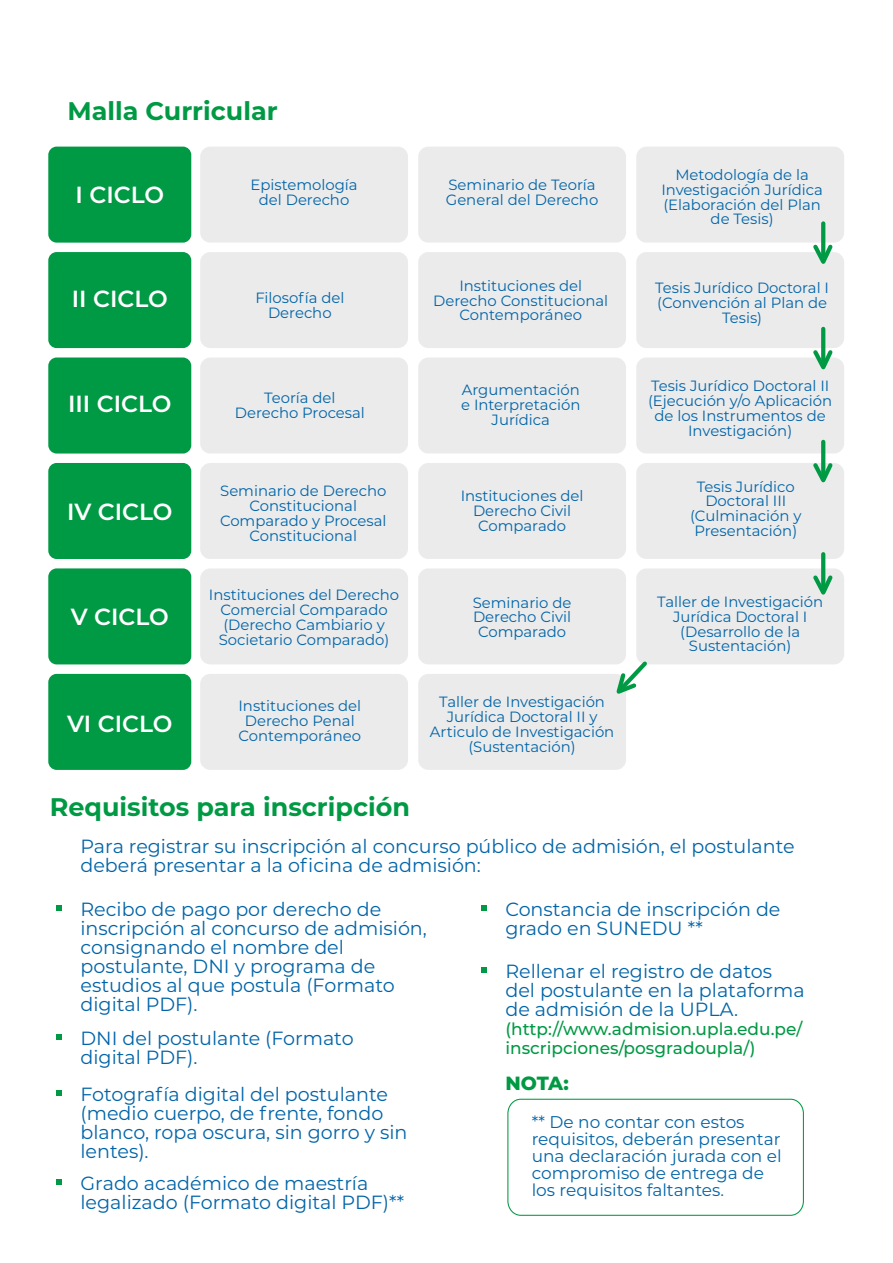
<style>
.page{position:relative;width:893px;height:1263px;background:#fff}
.page>*{position:absolute;margin:0;border:0;box-sizing:border-box;transform-origin:0 0}
.t1{font:700 25.5px "Montserrat";color:#094}
.t2{font:600 23.4px "Montserrat";color:#fff}
.t3{font:19.05px/19px "Montserrat";color:#0164a8}
.t4{font:800 19.05px "Montserrat";color:#094}
.t5{font:16.95px/17px "Montserrat";color:#0164a8}
.t6{font:500 16.95px/19px "Montserrat";color:#094}
.t7{font:14.85px/14.9px "Montserrat";color:#0164a8;text-align:center}
</style>
<div class="page">
<div style="left:200px;top:147px;width:208px;height:96px;background:#ebebeb;border-radius:10px"></div>
<div style="left:418px;top:147px;width:208px;height:96px;background:#ebebeb;border-radius:10px"></div>
<div style="left:636px;top:147px;width:208px;height:96px;background:#ebebeb;border-radius:10px"></div>
<div style="left:48px;top:147px;width:143px;height:96px;background:#094;border-radius:8px"></div>
<div style="left:200px;top:252px;width:208px;height:96px;background:#ebebeb;border-radius:10px"></div>
<div style="left:418px;top:252px;width:208px;height:96px;background:#ebebeb;border-radius:10px"></div>
<div style="left:636px;top:252px;width:208px;height:96px;background:#ebebeb;border-radius:10px"></div>
<div style="left:48px;top:252px;width:143px;height:96px;background:#094;border-radius:8px"></div>
<div style="left:200px;top:357px;width:208px;height:96px;background:#ebebeb;border-radius:10px"></div>
<div style="left:418px;top:357px;width:208px;height:96px;background:#ebebeb;border-radius:10px"></div>
<div style="left:636px;top:357px;width:208px;height:96px;background:#ebebeb;border-radius:10px"></div>
<div style="left:48px;top:357px;width:143px;height:96px;background:#094;border-radius:8px"></div>
<div style="left:200px;top:463px;width:208px;height:96px;background:#ebebeb;border-radius:10px"></div>
<div style="left:418px;top:463px;width:208px;height:96px;background:#ebebeb;border-radius:10px"></div>
<div style="left:636px;top:463px;width:208px;height:96px;background:#ebebeb;border-radius:10px"></div>
<div style="left:48px;top:463px;width:143px;height:96px;background:#094;border-radius:8px"></div>
<div style="left:200px;top:568px;width:208px;height:96px;background:#ebebeb;border-radius:10px"></div>
<div style="left:418px;top:568px;width:208px;height:96px;background:#ebebeb;border-radius:10px"></div>
<div style="left:636px;top:568px;width:208px;height:96px;background:#ebebeb;border-radius:10px"></div>
<div style="left:48px;top:568px;width:143px;height:96px;background:#094;border-radius:8px"></div>
<div style="left:200px;top:674px;width:208px;height:96px;background:#ebebeb;border-radius:10px"></div>
<div style="left:418px;top:674px;width:208px;height:96px;background:#ebebeb;border-radius:10px"></div>
<div style="left:48px;top:674px;width:143px;height:96px;background:#094;border-radius:8px"></div>
<svg style="left:821px;top:223px;width:4px;height:18px"></svg>
<svg style="left:813px;top:241px;width:20px;height:23px"></svg>
<svg style="left:821px;top:329px;width:4px;height:17px"></svg>
<svg style="left:813px;top:346px;width:23px;height:24px"></svg>
<svg style="left:821px;top:442px;width:4px;height:17px"></svg>
<svg style="left:813px;top:459px;width:20px;height:24px"></svg>
<svg style="left:821px;top:554px;width:4px;height:18px"></svg>
<svg style="left:813px;top:572px;width:20px;height:23px"></svg>
<svg style="left:616px;top:659px;width:31px;height:35px"></svg>
<svg style="left:56px;top:906px;width:5px;height:5px"></svg>
<svg style="left:56px;top:1035px;width:5px;height:5px"></svg>
<svg style="left:56px;top:1180px;width:5px;height:5px"></svg>
<svg style="left:481px;top:906px;width:5px;height:5px"></svg>
<svg style="left:481px;top:968px;width:5px;height:5px"></svg>
<svg style="left:56px;top:1091px;width:5px;height:5px"></svg>
<div style="left:507px;top:1099px;width:297px;height:117px;border:1px solid #094;border-radius:14px"></div>
<h1 class="t1" style="left:67px;top:92px;width:212px">Malla Curricular</h1>
<h2 class="t2" style="left:75px;top:178px;width:90px">I CICLO</h2>
<p class="t7" style="left:250px;top:177px;width:109px">Epistemología del Derecho</p>
<p class="t7" style="left:446px;top:177px;width:154px;text-align:left">Seminario de Teoría<br>General del Derecho</p>
<p class="t7" style="left:661px;top:167px;width:163px">Metodología de la<br>Investigación Jurídica (Elaboración del Plan de Tesis)</p>
<h2 class="t2" style="left:72px;top:282px;width:98px">II CICLO</h2>
<h2 class="t2" style="left:68px;top:387px;width:105px">III CICLO</h2>
<h2 class="t2" style="left:67px;top:495px;width:107px">IV CICLO</h2>
<h2 class="t2" style="left:71px;top:600px;width:100px">V CICLO</h2>
<h2 class="t2" style="left:67px;top:707px;width:107px">VI CICLO</h2>
<p class="t7" style="left:255px;top:289px;width:91px">Filosofía del<br>Derecho</p>
<p class="t7" style="left:433px;top:277px;width:176px">Instituciones del<br>Derecho Constitucional<br>Contemporáneo</p>
<p class="t7" style="left:655px;top:280px;width:175px">Tesis Jurídico Doctoral I (Convención al Plan de<br>Tesis)</p>
<p class="t7" style="left:235px;top:390px;width:132px">Teoría del<br>Derecho Procesal</p>
<p class="t7" style="left:220px;top:483px;width:168px">Seminario de Derecho<br>Constitucional<br>Comparado y Procesal<br>Constitucional</p>
<p class="t7" style="left:209px;top:587px;width:192px">Instituciones del Derecho<br>Comercial Comparado (Derecho Cambiario y<br>Societario Comparado)</p>
<p class="t7" style="left:238px;top:698px;width:124px">Instituciones del<br>Derecho Penal<br>Contemporáneo</p>
<p class="t7" style="left:461px;top:382px;width:121px">Argumentación e Interpretación<br>Jurídica</p>
<p class="t7" style="left:648px;top:378px;width:186px">Tesis Jurídico Doctoral II (Ejecución y/o Aplicación de los Instrumentos de<br>Investigación)</p>
<p class="t7" style="left:461px;top:488px;width:124px">Instituciones del<br>Derecho Civil<br>Comparado</p>
<p class="t7" style="left:690px;top:478px;width:113px">Tesis Jurídico<br>Doctoral III (Culminación y<br>Presentación)</p>
<p class="t7" style="left:473px;top:594px;width:100px">Seminario de<br>Derecho Civil<br>Comparado</p>
<p class="t7" style="left:657px;top:594px;width:167px">Taller de Investigación<br>Jurídica Doctoral I (Desarrollo de la<br>Sustentación)</p>
<p class="t7" style="left:430px;top:694px;width:186px">Taller de Investigación<br>Jurídica Doctoral II y<br>Articulo de Investigación (Sustentación)</p>
<h1 class="t1" style="left:50px;top:789px;width:362px">Requisitos para inscripción</h1>
<p class="t3" style="left:80px;top:836px;width:716px">Para registrar su inscripción al concurso público de admisión, el postulante deberá presentar a la oficina de admisión:</p>
<p class="t3" style="left:80px;top:899px;width:348px">Recibo de pago por derecho de inscripción al concurso de admisión, consignando el nombre del postulante, DNI y programa de estudios al que postula (Formato digital PDF).</p>
<p class="t3" style="left:80px;top:1028px;width:275px">DNI del postulante (Formato digital PDF).</p>
<p class="t3" style="left:505px;top:899px;width:277px">Constancia de inscripción de grado en SUNEDU **</p>
<p class="t3" style="left:505px;top:961px;width:301px">Rellenar el registro de datos del postulante en la plataforma de admisión de la UPLA.</p>
<p class="t6" style="left:505px;top:1019px;width:299px">(http://www.admision.upla.edu.pe/ inscripciones/posgradoupla/)</p>
<p class="t3" style="left:80px;top:1084px;width:328px">Fotografía digital del postulante (medio cuerpo, de frente, fondo blanco, ropa oscura, sin gorro y sin lentes).</p>
<p class="t3" style="left:80px;top:1173px;width:325px">Grado académico de maestría legalizado (Formato digital PDF)**</p>
<p class="t4" style="left:505px;top:1069px;width:65px">NOTA:</p>
<p class="t5" style="left:532px;top:1113px;width:252px">** De no contar con estos requisitos, deberán presentar una declaración jurada con el compromiso de entrega de los requisitos faltantes.</p>
</div>
